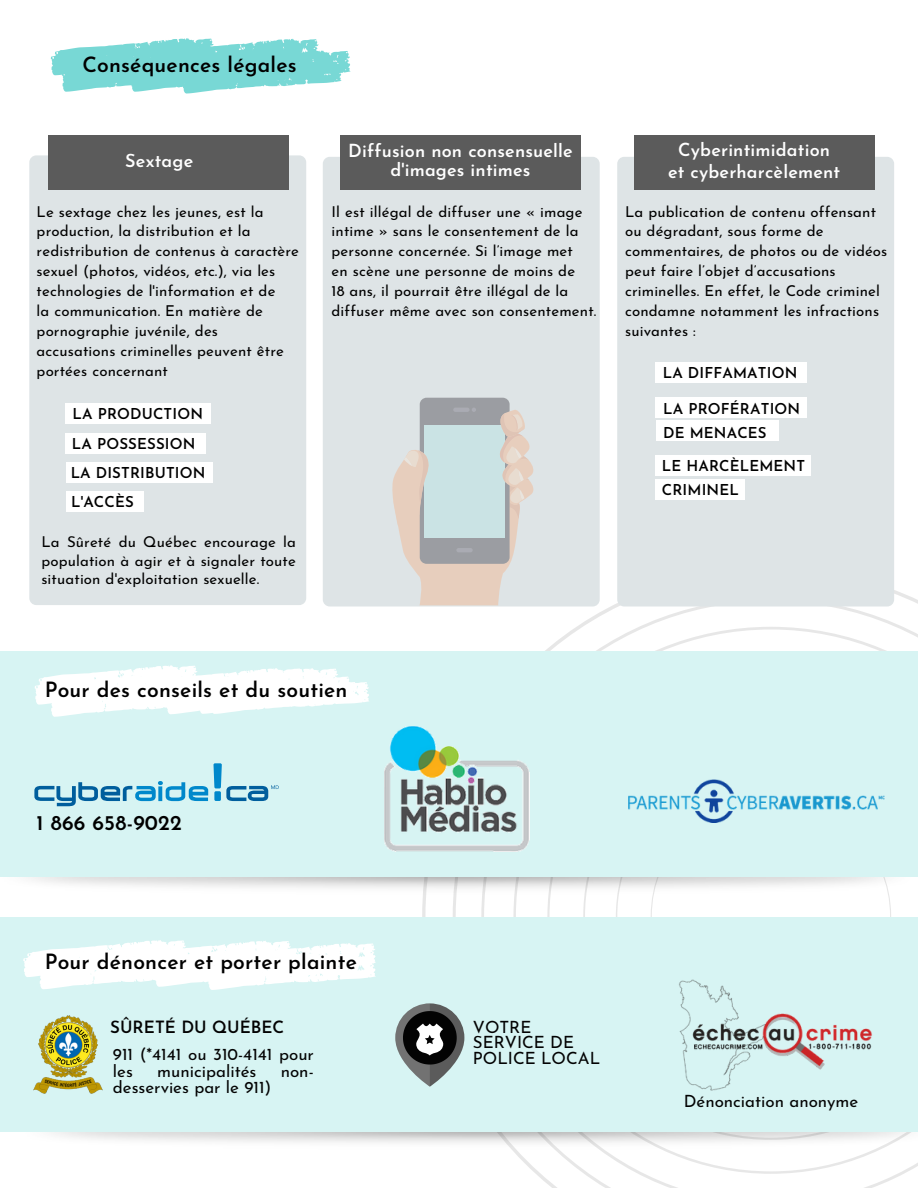
<style>
.page{position:relative;width:918px;height:1188px;background:#fff}
.page>*{position:absolute;margin:0;border:0;box-sizing:border-box;transform-origin:0 0}
.t1{font:600 21px "Josefin Sans";letter-spacing:.01em;color:#000}
.t2{font:600 18px/18.5px "Josefin Sans";letter-spacing:.01em;color:#fff;text-align:center}
.t3{font:16.95px/15.1px "Josefin Sans";color:#030303}
.t4{font:600 16.95px "Josefin Sans";color:#030303}
.t5{font:15px/19.8px "Josefin Sans";letter-spacing:.01em;color:#000}
.t6{font:600 15px/24px "Josefin Sans";letter-spacing:.01em;color:#000}
</style>
<div class="page">
<svg style="left:518px;top:1156px;width:400px;height:32px"></svg>
<img style="left:0;top:590px;width:918px;height:62px">
<img style="left:32px;top:877px;width:880px;height:279px">
<div style="left:0;top:652px;width:918px;height:225px;background:#d7f4f3"></div>
<div style="left:0;top:917px;width:918px;height:215px;background:#d7f4f3"></div>
<svg style="left:51px;top:38px;width:300px;height:56px"></svg>
<img style="left:628px;top:780px;width:257px;height:43px">
<svg style="left:34px;top:763px;width:245px;height:43px"></svg>
<img style="left:33px;top:1015px;width:69px;height:79px">
<svg style="left:23px;top:940px;width:353px;height:50px"></svg>
<svg style="left:35px;top:665px;width:334px;height:52px"></svg>
<img style="left:679px;top:979px;width:193px;height:112px">
<img style="left:384px;top:727px;width:145px;height:125px">
<svg style="left:395px;top:1003px;width:69px;height:84px"></svg>
<svg style="left:395px;top:1003px;width:62px;height:84px"></svg>
<div style="left:29px;top:155px;width:277px;height:450px;background:#dee4e6;border-radius:7px"></div>
<div style="left:323px;top:157px;width:277px;height:449px;background:#dee4e6;border-radius:7px"></div>
<div style="left:617px;top:157px;width:277px;height:449px;background:#dee4e6;border-radius:7px"></div>
<div style="left:340px;top:135px;width:241px;height:54px;background:#5b5b5b"></div>
<div style="left:48px;top:135px;width:240px;height:54px;background:#5b5b5b"></div>
<div style="left:634px;top:135px;width:241px;height:54px;background:#5b5b5b"></div>
<div style="left:655px;top:456px;width:155px;height:20px;background:#fff"></div>
<div style="left:655px;top:479px;width:90px;height:21px;background:#fff"></div>
<div style="left:420px;top:398px;width:90px;height:166px;background:#9b9da2;border-radius:7px"></div>
<svg style="left:392px;top:408px;width:142px;height:197px"></svg>
<div style="left:65px;top:433px;width:140px;height:21px;background:#fff"></div>
<div style="left:66px;top:462px;width:146px;height:21px;background:#fff"></div>
<div style="left:65px;top:404px;width:145px;height:20px;background:#fff"></div>
<div style="left:66px;top:491px;width:77px;height:21px;background:#fff"></div>
<div style="left:655px;top:363px;width:152px;height:20px;background:#fff"></div>
<div style="left:655px;top:397px;width:152px;height:20px;background:#fff"></div>
<div style="left:656px;top:421px;width:123px;height:20px;background:#fff"></div>
<h1 class="t1" style="left:82px;top:56px;width:216px">Conséquences légales</h1>
<p class="t2" style="left:125px;top:153px;width:70px">Sextage</p>
<p class="t5" style="left:37px;top:203px;width:264px">Le sextage chez les jeunes, est la production, la distribution et la redistribution de contenus à caractère sexuel (photos, vidéos, etc.), via les technologies de l'information et de<br>la communication. En matière de pornographie juvénile, des accusations criminelles peuvent être portées concernant</p>
<p class="t6" style="left:73px;top:403px;width:132px">LA PRODUCTION</p>
<p class="t6" style="left:71px;top:430px;width:136px;line-height:29.1px">LA POSSESSION<br>LA DISTRIBUTION</p>
<p class="t6" style="left:71px;top:491px;width:64px">L'ACCÈS</p>
<p class="t5" style="left:41px;top:534px;width:256px;line-height:18.5px;text-align:justify">La Sûreté du Québec encourage la population à agir et à signaler toute situation d'exploitation sexuelle.</p>
<p class="t2" style="left:348px;top:144px;width:226px">Diffusion non consensuelle d'images intimes</p>
<p class="t2" style="left:668px;top:140px;width:174px;line-height:22.6px">Cyberintimidation et cyberharcèlement</p>
<p class="t5" style="left:332px;top:203px;width:266px">Il est illégal de diffuser une « image intime » sans le consentement de la personne concernée. Si l’image met<br>en scène une personne de moins de<br>18 ans, il pourrait être illégal de la diffuser même avec son consentement.</p>
<p class="t5" style="left:625px;top:203px;width:264px">La publication de contenu offensant ou dégradant, sous forme de commentaires, de photos ou de vidéos peut faire l’objet d’accusations criminelles. En effet, le Code criminel condamne notamment les infractions suivantes :</p>
<p class="t6" style="left:663px;top:362px;width:136px">LA DIFFAMATION</p>
<p class="t6" style="left:663px;top:398px;width:138px">LA PROFÉRATION<br>DE MENACES</p>
<p class="t6" style="left:662px;top:455px;width:145px">LE HARCÈLEMENT<br>CRIMINEL</p>
<h1 class="t1" style="left:45px;top:681px;width:304px">Pour des conseils et du soutien</h1>
<h1 class="t1" style="left:37px;top:814px;width:147px">1 866 658-9022</h1>
<h1 class="t1" style="left:45px;top:954px;width:314px">Pour dénoncer et porter plainte</h1>
<p class="t4" style="left:110px;top:1021px;width:176px">SÛRETÉ DU QUÉBEC</p>
<p class="t3" style="left:113px;top:1048px;width:203px;line-height:16.5px">911 (*4141 ou 310-4141 pour les</p>
<p class="t3" style="left:157px;top:1065px;width:101px">municipalités</p>
<p class="t3" style="left:281px;top:1065px;width:35px">non-</p>
<p class="t3" style="left:113px;top:1081px;width:160px">desservies par le 911)</p>
<p class="t3" style="left:473px;top:1021px;width:129px">VOTRE<br>SERVICE DE<br>POLICE LOCAL</p>
<p class="t3" style="left:684px;top:1095px;width:176px">Dénonciation anonyme</p>
</div>
